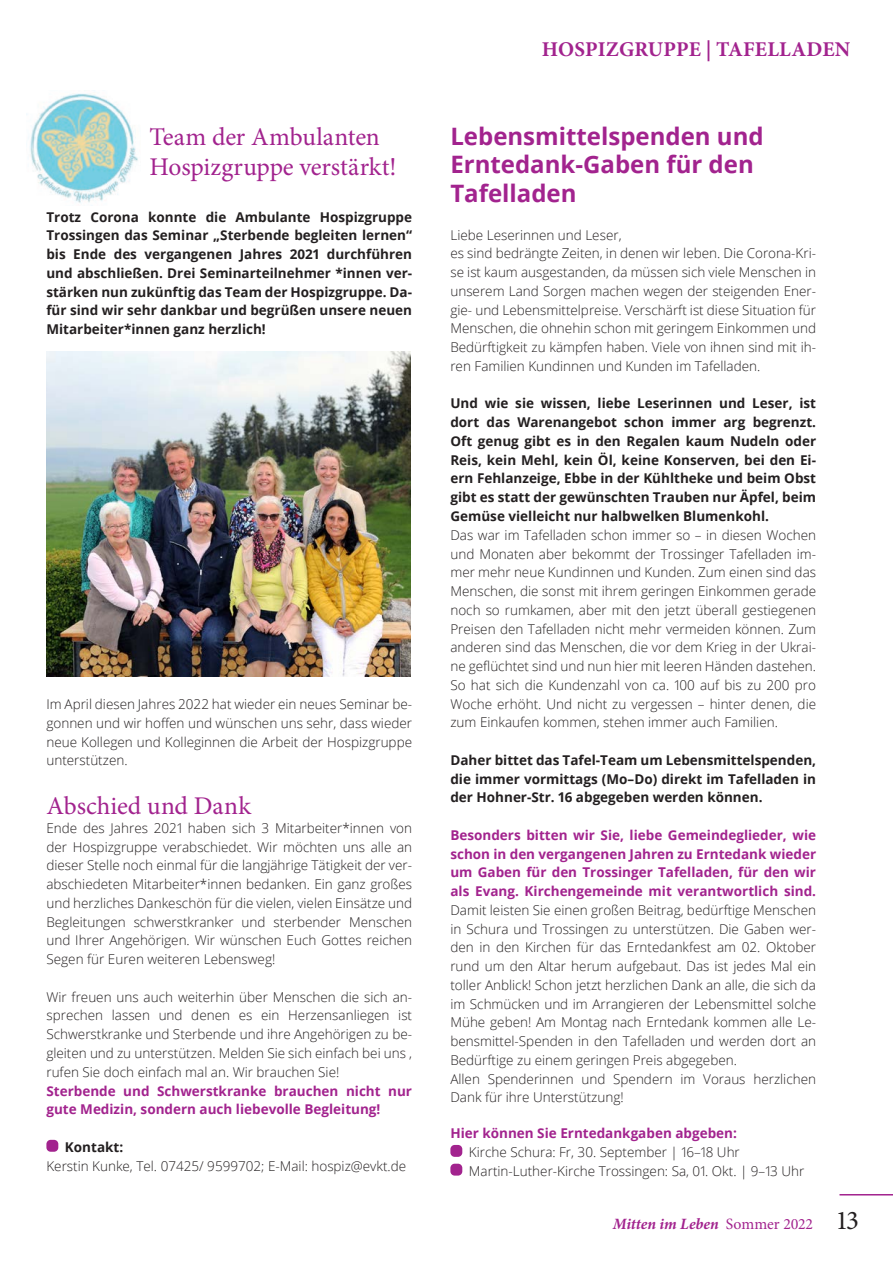
<style>
.page{position:relative;width:893px;height:1262px;background:#fff}
.page>*{position:absolute;margin:0;border:0;box-sizing:border-box;transform-origin:0 0}
.t1{font:25.5px/30px "Minion Pro";letter-spacing:-.005em;color:#a2238e}
.t2{font:700 24px/28.8px "Open Sans";color:#a2238e}
.t3{font:700 21px "Minion Pro";letter-spacing:.01em;color:#a2238e}
.t4{font:italic 700 15.75px "Minion Pro";letter-spacing:-.005em;color:#a2238e}
.t5{font:300 13.5px/18.8px "Open Sans";color:#231f20;text-align:justify}
.t6{font:700 13.5px/18.8px "Open Sans";color:#231f20;text-align:justify}
.t7{font:700 13.5px/18.8px "Open Sans";color:#a2238e;text-align:justify}
.s1{font-weight:400;font-style:normal}
.s2{font-weight:400;font-style:normal;font-size:27px;color:#231f20}
</style>
<div class="page">
<hr style="left:839px;top:1194px;width:54px;height:1px;background:#a2238e">
<div style="left:450px;top:1145px;width:12px;height:12px;background:#a2238e;border-radius:4px"></div>
<div style="left:450px;top:1163px;width:12px;height:12px;background:#a2238e;border-radius:4px"></div>
<div style="left:46px;top:1140px;width:12px;height:12px;background:#a2238e;border-radius:4px"></div>
<img style="left:46px;top:351px;width:365px;height:325px">
<img style="left:26px;top:93px;width:112px;height:110px">
<h1 class="t1" style="left:150px;top:122px;width:249px">Team der Ambulanten<br>Hospizgruppe verstärkt!</h1>
<p class="t6" style="left:46px;top:207px;width:367px">Trotz Corona konnte die Ambulante Hospizgruppe Trossingen das Seminar „Sterbende begleiten lernen“ bis Ende des vergangenen Jahres 2021 durchführen und abschließen. Drei Seminarteilnehmer *innen ver&shy;stärken nun zukünftig das Team der Hospizgruppe. Da&shy;für sind wir sehr dankbar und begrüßen unsere neuen Mitarbeiter*innen ganz herzlich!</p>
<p class="t5" style="left:46px;top:694px;width:367px">Im April diesen Jahres 2022 hat wieder ein neues Seminar be&shy;gonnen und wir hoffen und wünschen uns sehr, dass wieder neue Kollegen und Kolleginnen die Arbeit der Hospizgruppe unterstützen.</p>
<h1 class="t1" style="left:46px;top:791px;width:206px">Abschied und Dank</h1>
<p class="t5" style="left:46px;top:818px;width:367px">Ende des Jahres 2021 haben sich 3 Mitarbeiter*innen von der Hospizgruppe verabschiedet. Wir möchten uns alle an dieser Stelle noch einmal für die langjährige Tätigkeit der ver&shy;abschiedeten Mitarbeiter*innen bedanken. Ein ganz großes und herzliches Dankeschön für die vielen, vielen Einsätze und Begleitungen schwerstkranker und sterbender Menschen und Ihrer Angehörigen. Wir wünschen Euch Gottes reichen Segen für Euren weiteren Lebensweg!</p>
<p class="t5" style="left:46px;top:987px;width:367px">Wir freuen uns auch weiterhin über Menschen die sich an&shy;sprechen lassen und denen es ein Herzensanliegen ist Schwerstkranke und Sterbende und ihre Angehörigen zu be&shy;gleiten und zu unterstützen. Melden Sie sich einfach bei uns , rufen Sie doch einfach mal an. Wir brauchen Sie!</p>
<p class="t7" style="left:46px;top:1081px;width:367px">Sterbende und Schwerstkranke brauchen nicht nur gute Medizin, sondern auch liebevolle Begleitung!</p>
<p class="t6" style="left:65px;top:1137px;width:60px">Kontakt:</p>
<p class="t5" style="left:46px;top:1156px;width:361px">Kerstin Kunke, Tel. 07425/ 9599702; E-Mail: hospiz@evkt.de</p>
<h3 class="t3" style="left:542px;top:35px;width:310px">HOSPIZGRUPPE | TAFELLADEN</h3>
<h2 class="t2" style="left:450px;top:121px;width:315px">Lebensmittelspenden und<br>Erntedank-Gaben für den<br>Tafelladen</h2>
<p class="t5" style="left:450px;top:225px;width:367px;text-align:left">Liebe Leserinnen und Leser,<br>es sind bedrängte Zeiten, in denen wir leben. Die Corona-Kri&shy;se ist kaum ausgestanden, da müssen sich viele Menschen in unserem Land Sorgen machen wegen der steigenden Ener&shy;gie- und Lebensmittelpreise. Verschärft ist diese Situation für Menschen, die ohnehin schon mit geringem Einkommen und Bedürftigkeit zu kämpfen haben. Viele von ihnen sind mit ih&shy;ren Familien Kundinnen und Kunden im Tafelladen.</p>
<p class="t6" style="left:450px;top:394px;width:367px">Und wie sie wissen, liebe Leserinnen und Leser, ist dort das Warenangebot schon immer arg begrenzt.<br>Oft genug gibt es in den Regalen kaum Nudeln oder Reis, kein Mehl, kein Öl, keine Konserven, bei den Ei&shy;ern Fehlanzeige, Ebbe in der Kühltheke und beim Obst gibt es statt der gewünschten Trauben nur Äpfel, beim Gemüse vielleicht nur halbwelken Blumenkohl.</p>
<p class="t5" style="left:450px;top:525px;width:367px">Das war im Tafelladen schon immer so – in diesen Wochen und Monaten aber bekommt der Trossinger Tafelladen im&shy;mer mehr neue Kundinnen und Kunden. Zum einen sind das Menschen, die sonst mit ihrem geringen Einkommen gerade noch so rumkamen, aber mit den jetzt überall gestiegenen Preisen den Tafelladen nicht mehr vermeiden können. Zum anderen sind das Menschen, die vor dem Krieg in der Ukrai&shy;ne geflüchtet sind und nun hier mit leeren Händen dastehen.<br>So hat sich die Kundenzahl von ca. 100 auf bis zu 200 pro Woche erhöht. Und nicht zu vergessen – hinter denen, die zum Einkaufen kommen, stehen immer auch Familien.</p>
<p class="t6" style="left:450px;top:750px;width:367px">Daher bittet das Tafel-Team um Lebensmittelspenden, die immer vormittags (Mo–Do) direkt im Tafelladen in der Hohner-Str. 16 abgegeben werden können.</p>
<p class="t7" style="left:450px;top:825px;width:367px">Besonders bitten wir Sie, liebe Gemeindeglieder, wie schon in den vergangenen Jahren zu Erntedank wieder um Gaben für den Trossinger Tafelladen, für den wir als Evang. Kirchengemeinde mit verantwortlich sind.</p>
<p class="t5" style="left:450px;top:900px;width:367px;text-align:left">Damit leisten Sie einen großen Beitrag, bedürftige Menschen in Schura und Trossingen zu unterstützen. Die Gaben wer&shy;den in den Kirchen für das Erntedankfest am 02. Oktober rund um den Altar herum aufgebaut. Das ist jedes Mal ein toller Anblick! Schon jetzt herzlichen Dank an alle, die sich da im Schmücken und im Arrangieren der Lebensmittel solche Mühe geben! Am Montag nach Erntedank kommen alle Le&shy;bensmittel-Spenden in den Tafelladen und werden dort an Bedürftige zu einem geringen Preis abgegeben.<br>Allen Spenderinnen und Spendern im Voraus herzlichen Dank für ihre Unterstützung!</p>
<p class="t7" style="left:450px;top:1123px;width:288px">Hier können Sie Erntedankgaben abgeben:</p>
<p class="t5" style="left:469px;top:1142px;width:337px">Kirche Schura: Fr, 30. September | 16–18 Uhr<br>Martin-Luther-Kirche Trossingen: Sa, 01. Okt. | 9–13 Uhr</p>
<p class="t4" style="left:613px;top:1212px;width:247px">Mitten im Leben <span class="s1">Sommer 2022</span> <span class="s2">13</span></p>
</div>
